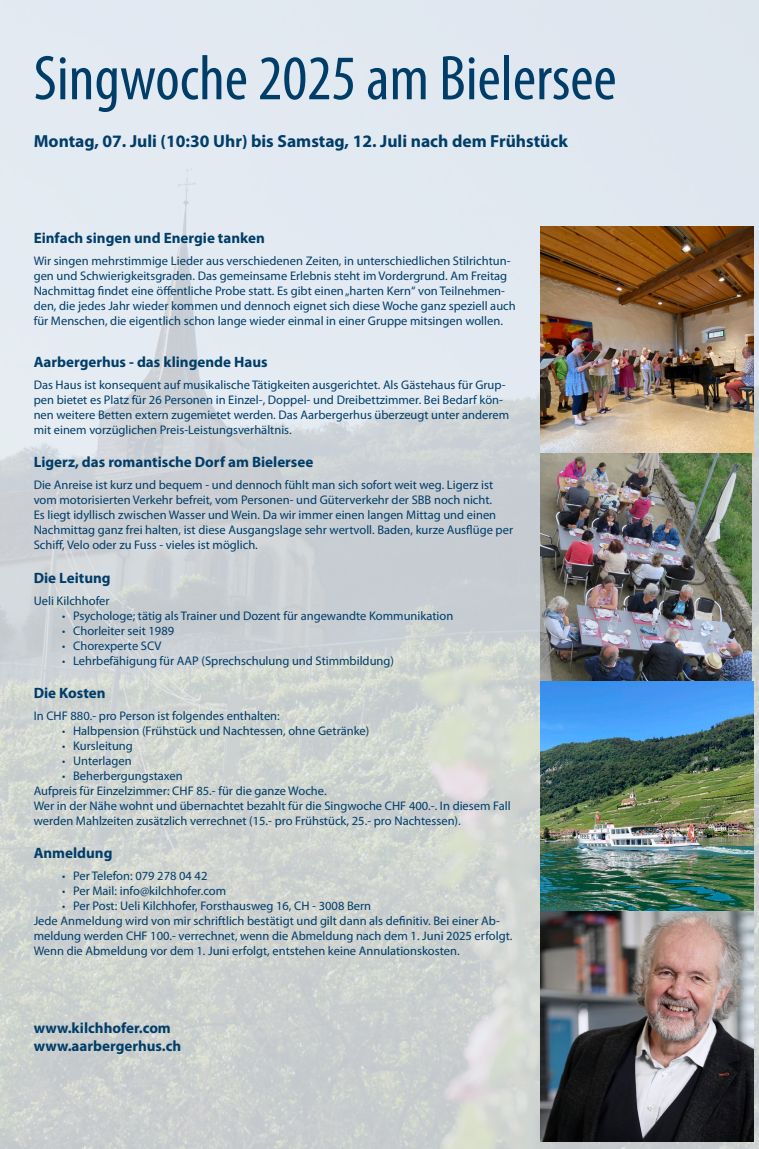
<style>
.page{position:relative;width:759px;height:1149px;background:#fff}
.page>*{position:absolute;margin:0;border:0;box-sizing:border-box;transform-origin:0 0}
.t1{font:condensed 63.75px "Myriad Pro";color:#003d68}
.t2{font:700 17.5px "Myriad Pro";color:#003d68}
.t3{font:700 15px "Myriad Pro";color:#003d68}
.t4{font:12.5px/15px "Myriad Pro";color:#003d68}
.s1{font-stretch:condensed}
</style>
<div class="page">
<img style="left:0;top:0;width:758px;height:1148px">
<img style="left:540px;top:226px;width:213px;height:230px">
<img style="left:540px;top:454px;width:211px;height:227px">
<img style="left:540px;top:681px;width:213px;height:460px">
<p class="t1" style="left:34px;top:40px;width:584px">Singwoche 2025 am Bielersee</p>
<p class="t2" style="left:34px;top:130px;width:535px">Montag, 07. Juli (10:30 Uhr) bis Samstag, 12. Juli nach dem Frühstück</p>
<p class="t3" style="left:34px;top:228px;width:232px">Einfach singen und Energie tanken</p>
<p class="t4" style="left:34px;top:253px;width:483px">Wir singen mehrstimmige Lieder aus verschiedenen Zeiten, in unterschiedlichen Stilrichtun&shy;gen und Schwierigkeitsgraden. Das gemeinsame Erlebnis steht im Vordergrund. Am Freitag Nachmittag findet eine öffentliche Probe statt. Es gibt einen „harten Kern“ von Teilnehmen&shy;den, die jedes Jahr wieder kommen und dennoch eignet sich diese Woche ganz speziell auch für Menschen, die eigentlich schon lange wieder einmal in einer Gruppe mitsingen wollen.</p>
<p class="t3" style="left:34px;top:352px;width:235px">Aarbergerhus - das klingende Haus</p>
<p class="t4" style="left:34px;top:377px;width:477px">Das Haus ist konsequent auf musikalische Tätigkeiten ausgerichtet. Als Gästehaus für Grup&shy;pen bietet es Platz für 26 Personen in Einzel-, Doppel- und Dreibettzimmer. Bei Bedarf kön&shy;nen weitere Betten extern zugemietet werden. Das Aarbergerhus überzeugt unter anderem mit einem vorzüglichen Preis-Leistungsverhältnis.</p>
<p class="t3" style="left:34px;top:452px;width:281px">Ligerz, das romantische Dorf am Bielersee</p>
<p class="t4" style="left:34px;top:477px;width:480px">Die Anreise ist kurz und bequem - und dennoch fühlt man sich sofort weit weg. Ligerz ist vom motorisierten Verkehr befreit, vom Personen- und Güterverkehr der SBB noch nicht.<br>Es liegt idyllisch zwischen Wasser und Wein. Da wir immer einen langen Mittag und einen Nachmittag ganz frei halten, ist diese Ausgangslage sehr wertvoll. Baden, kurze Ausflüge per Schiff, Velo oder zu Fuss - vieles ist möglich.</p>
<p class="t3" style="left:34px;top:567px;width:78px">Die Leitung</p>
<p class="t4" style="left:34px;top:592px;width:77px">Ueli Kilchhofer</p>
<p class="t4" style="left:62px;top:607px;width:392px"><span class="s1">•</span> Psychologe; tätig als Trainer und Dozent für angewandte Kommunikation</p>
<p class="t4" style="left:62px;top:622px;width:114px"><span class="s1">•</span> Chorleiter seit 1989</p>
<p class="t4" style="left:62px;top:637px;width:101px"><span class="s1">•</span> Chorexperte SCV</p>
<p class="t4" style="left:62px;top:652px;width:333px"><span class="s1">•</span> Lehrbefähigung für AAP (Sprechschulung und Stimmbildung)</p>
<p class="t3" style="left:34px;top:682px;width:73px">Die Kosten</p>
<p class="t4" style="left:34px;top:707px;width:247px">In CHF 880.- pro Person ist folgendes enthalten:</p>
<p class="t4" style="left:62px;top:722px;width:309px"><span class="s1">•</span> Halbpension (Frühstück und Nachtessen, ohne Getränke)</p>
<p class="t4" style="left:62px;top:737px;width:72px"><span class="s1">•</span> Kursleitung</p>
<p class="t4" style="left:62px;top:752px;width:71px"><span class="s1">•</span> Unterlagen</p>
<p class="t4" style="left:62px;top:767px;width:122px"><span class="s1">•</span> Beherbergungstaxen</p>
<p class="t4" style="left:34px;top:782px;width:294px">Aufpreis für Einzelzimmer: CHF 85.- für die ganze Woche.</p>
<p class="t4" style="left:34px;top:797px;width:478px">Wer in der Nähe wohnt und übernachtet bezahlt für die Singwoche CHF 400.-. In diesem Fall</p>
<p class="t4" style="left:34px;top:812px;width:428px">werden Mahlzeiten zusätzlich verrechnet (15.- pro Frühstück, 25.- pro Nachtessen).</p>
<p class="t3" style="left:34px;top:842px;width:80px">Anmeldung</p>
<p class="t4" style="left:62px;top:867px;width:147px"><span class="s1">•</span> Per Telefon: 079 278 04 42</p>
<p class="t4" style="left:62px;top:882px;width:165px"><span class="s1">•</span> Per Mail: info@kilchhofer.com</p>
<p class="t4" style="left:62px;top:897px;width:310px"><span class="s1">•</span> Per Post: Ueli Kilchhofer, Forsthausweg 16, CH - 3008 Bern</p>
<p class="t4" style="left:34px;top:912px;width:480px">Jede Anmeldung wird von mir schriftlich bestätigt und gilt dann als definitiv. Bei einer Ab&shy;meldung werden CHF 100.- verrechnet, wenn die Abmeldung nach dem 1. Juni 2025 erfolgt.<br>Wenn die Abmeldung vor dem 1. Juni erfolgt, entstehen keine Annulationskosten.</p>
<p class="t3" style="left:34px;top:1017px;width:139px">www.kilchhofer.com</p>
<p class="t3" style="left:34px;top:1035px;width:149px">www.aarbergerhus.ch</p>
</div>
